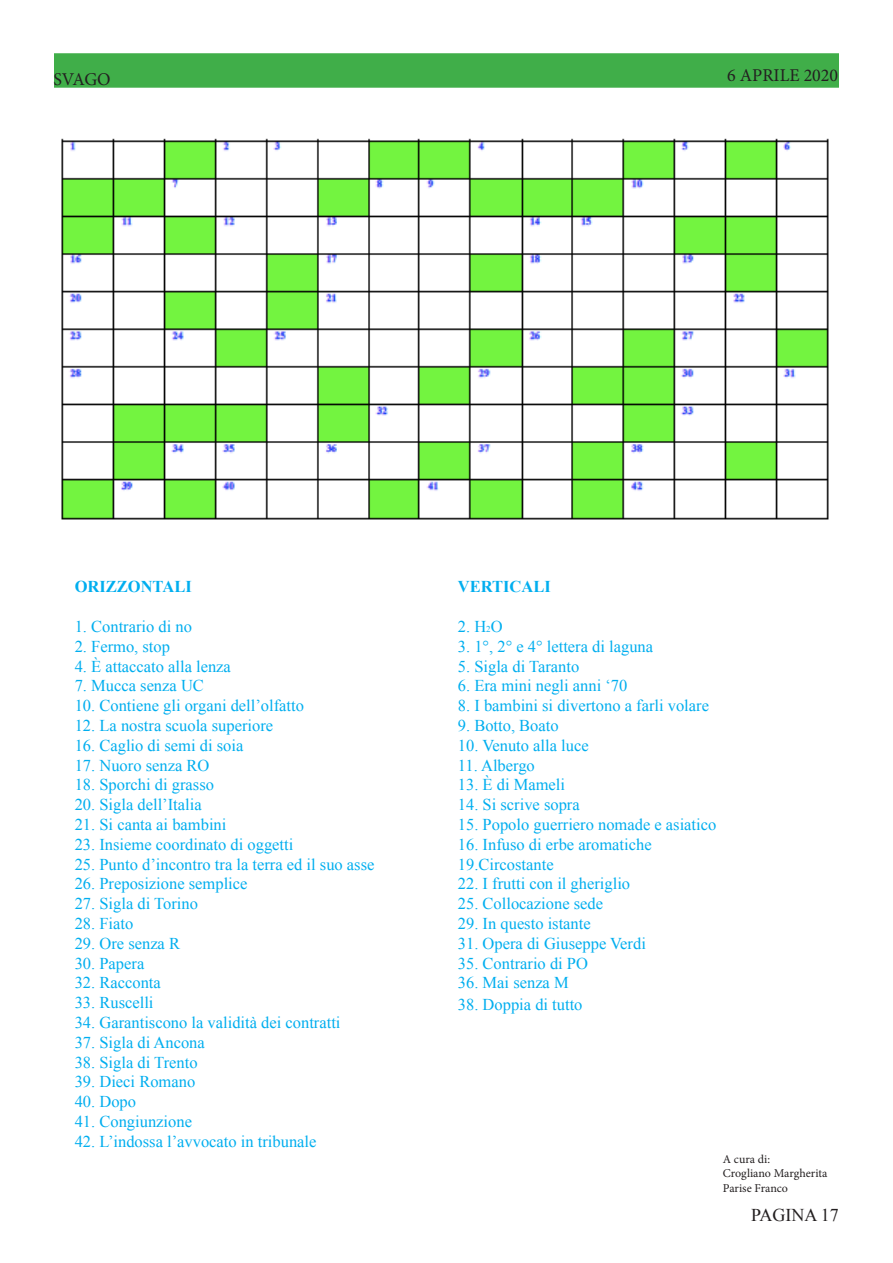
<style>
.page{position:relative;width:893px;height:1263px;background:#fff}
.page>*{position:absolute;margin:0;border:0;box-sizing:border-box;transform-origin:0 0}
.t1{font:18px "Minion Pro";color:#231f20}
.t2{font:18px "Times New Roman";color:#231f20}
.Stile_di_paragrafo_2{font:16.5px "Times New Roman";color:#00aeef}
.Stile_di_paragrafo_2-2{font:700 16.5px "Times New Roman";color:#00aeef}
.t3{font:12px "Minion Pro";color:#231f20}
.s1{font-size:9px}
</style>
<div class="page">
<img style="left:61px;top:138px;width:768px;height:382px">
<div style="left:54px;top:53px;width:785px;height:35px;background:#40ae49;border:2px solid #40ae49"></div>
<p class="t1" style="left:53px;top:67px;width:59px">SVAGO</p>
<p class="t1" style="left:727px;top:64px;width:113px">6 APRILE 2020</p>
<p class="Stile_di_paragrafo_2-2" style="left:75px;top:575px;width:119px">ORIZZONTALI</p>
<p class="Stile_di_paragrafo_2" style="left:75px;top:615px;width:119px">1. Contrario di no</p>
<p class="Stile_di_paragrafo_2" style="left:75px;top:635px;width:97px">2. Fermo, stop</p>
<p class="Stile_di_paragrafo_2" style="left:75px;top:655px;width:158px">4. È attaccato alla lenza</p>
<p class="Stile_di_paragrafo_2" style="left:75px;top:675px;width:131px">7. Mucca senza UC</p>
<p class="Stile_di_paragrafo_2" style="left:75px;top:694px;width:231px">10. Contiene gli organi dell’olfatto</p>
<p class="Stile_di_paragrafo_2" style="left:75px;top:714px;width:200px">12. La nostra scuola superiore</p>
<p class="Stile_di_paragrafo_2" style="left:75px;top:734px;width:170px">16. Caglio di semi di soia</p>
<p class="Stile_di_paragrafo_2" style="left:75px;top:754px;width:136px">17. Nuoro senza RO</p>
<p class="Stile_di_paragrafo_2" style="left:75px;top:774px;width:141px">18. Sporchi di grasso</p>
<p class="Stile_di_paragrafo_2" style="left:75px;top:793px;width:128px">20. Sigla dell’Italia</p>
<p class="Stile_di_paragrafo_2" style="left:75px;top:813px;width:153px">21. Si canta ai bambini</p>
<p class="Stile_di_paragrafo_2" style="left:75px;top:833px;width:220px">23. Insieme coordinato di oggetti</p>
<p class="Stile_di_paragrafo_2" style="left:75px;top:853px;width:301px">25. Punto d’incontro tra la terra ed il suo asse</p>
<p class="Stile_di_paragrafo_2" style="left:75px;top:873px;width:174px">26. Preposizione semplice</p>
<p class="Stile_di_paragrafo_2" style="left:75px;top:892px;width:125px">27. Sigla di Torino</p>
<p class="Stile_di_paragrafo_2" style="left:75px;top:912px;width:60px">28. Fiato</p>
<p class="Stile_di_paragrafo_2" style="left:75px;top:932px;width:107px">29. Ore senza R</p>
<p class="Stile_di_paragrafo_2" style="left:75px;top:952px;width:71px">30. Papera</p>
<p class="Stile_di_paragrafo_2" style="left:75px;top:972px;width:88px">32. Racconta</p>
<p class="Stile_di_paragrafo_2" style="left:75px;top:991px;width:80px">33. Ruscelli</p>
<p class="Stile_di_paragrafo_2" style="left:75px;top:1011px;width:267px">34. Garantiscono la validità dei contratti</p>
<p class="Stile_di_paragrafo_2" style="left:75px;top:1031px;width:132px">37. Sigla di Ancona</p>
<p class="Stile_di_paragrafo_2" style="left:75px;top:1051px;width:124px">38. Sigla di Trento</p>
<p class="Stile_di_paragrafo_2" style="left:75px;top:1071px;width:122px">39. Dieci Romano</p>
<p class="Stile_di_paragrafo_2" style="left:75px;top:1090px;width:63px">40. Dopo</p>
<p class="Stile_di_paragrafo_2" style="left:75px;top:1110px;width:119px">41. Congiunzione</p>
<p class="Stile_di_paragrafo_2" style="left:75px;top:1130px;width:243px">42. L’indossa l’avvocato in tribunale</p>
<p class="Stile_di_paragrafo_2-2" style="left:458px;top:575px;width:94px">VERTICALI</p>
<p class="Stile_di_paragrafo_2" style="left:458px;top:615px;width:46px">2. H<span class="s1">2</span>O</p>
<p class="Stile_di_paragrafo_2" style="left:458px;top:635px;width:197px">3. 1°, 2° e 4° lettera di laguna</p>
<p class="Stile_di_paragrafo_2" style="left:458px;top:655px;width:123px">5. Sigla di Taranto</p>
<p class="Stile_di_paragrafo_2" style="left:458px;top:675px;width:171px">6. Era mini negli anni ‘70</p>
<p class="Stile_di_paragrafo_2" style="left:458px;top:694px;width:253px">8. I bambini si divertono a farli volare</p>
<p class="Stile_di_paragrafo_2" style="left:458px;top:714px;width:102px">9. Botto, Boato</p>
<p class="Stile_di_paragrafo_2" style="left:458px;top:734px;width:132px">10. Venuto alla luce</p>
<p class="Stile_di_paragrafo_2" style="left:458px;top:754px;width:79px">11. Albergo</p>
<p class="Stile_di_paragrafo_2" style="left:458px;top:774px;width:109px">13. È di Mameli</p>
<p class="Stile_di_paragrafo_2" style="left:458px;top:793px;width:123px">14. Si scrive sopra</p>
<p class="Stile_di_paragrafo_2" style="left:458px;top:813px;width:260px">15. Popolo guerriero nomade e asiatico</p>
<p class="Stile_di_paragrafo_2" style="left:458px;top:833px;width:195px">16. Infuso di erbe aromatiche</p>
<p class="Stile_di_paragrafo_2" style="left:458px;top:853px;width:97px">19.Circostante</p>
<p class="Stile_di_paragrafo_2" style="left:458px;top:873px;width:174px">22. I frutti con il gheriglio</p>
<p class="Stile_di_paragrafo_2" style="left:458px;top:892px;width:147px">25. Collocazione sede</p>
<p class="Stile_di_paragrafo_2" style="left:458px;top:912px;width:134px">29. In questo istante</p>
<p class="Stile_di_paragrafo_2" style="left:458px;top:932px;width:190px">31. Opera di Giuseppe Verdi</p>
<p class="Stile_di_paragrafo_2" style="left:458px;top:952px;width:132px">35. Contrario di PO</p>
<p class="Stile_di_paragrafo_2" style="left:458px;top:972px;width:112px">36. Mai senza M</p>
<p class="Stile_di_paragrafo_2" style="left:458px;top:993px;width:126px">38. Doppia di tutto</p>
<p class="t3" style="left:723px;top:1151px;width:49px">A cura di:</p>
<p class="t3" style="left:723px;top:1165px;width:106px">Crogliano Margherita</p>
<p class="t3" style="left:723px;top:1180px;width:67px">Parise Franco</p>
<p class="t2" style="left:751px;top:1203px;width:89px">PAGINA 17</p>
</div>
